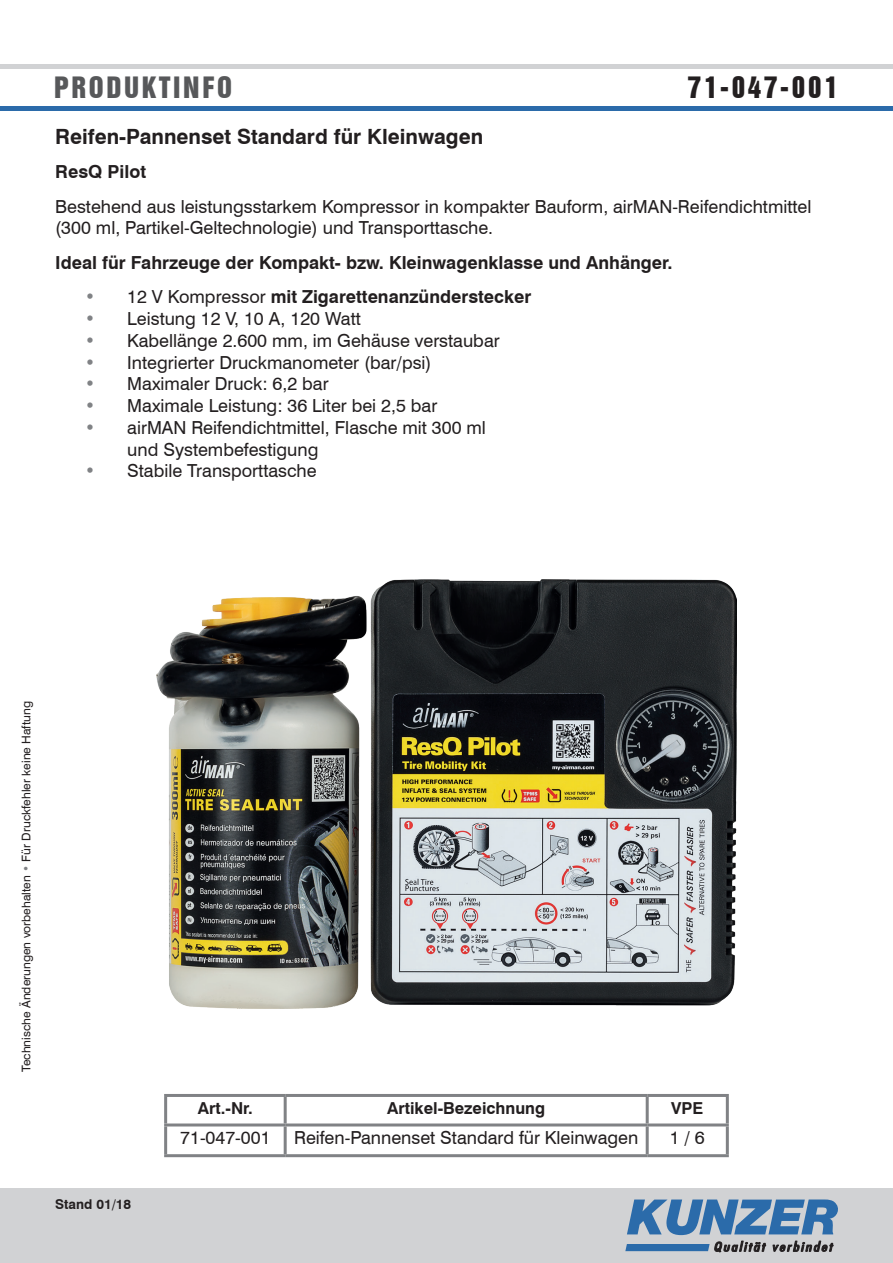
<style>
.page{position:relative;width:893px;height:1263px;background:#fff}
.page>*{position:absolute;margin:0;border:0;box-sizing:border-box;transform-origin:0 0}
.t1{font:27px "Swiss 921 BT Regular A";letter-spacing:.1em;color:#57585a}
.t2{font:27px "Swiss 921 BT Regular A";letter-spacing:.1em;color:#231f20}
.t3{font:700 21px "Swiss 721 BT";color:#231f20}
.t4{font:18px/21.8px "Swiss 721 BT";color:#231f20}
.t5{font:700 18px "Swiss 721 BT";color:#231f20}
.t6{font:700 16.5px "Swiss 721 BT";color:#231f20}
.t7{font:700 13.5px "Swiss 721 BT";color:#231f20}
.t8{font:12px "Swiss 721 BT";color:#231f20}
.s1{font-weight:400;color:#808285}
.s2{font-weight:400}
.s3{color:#808285}
.s4{font-stretch:condensed;color:#808285}
</style>
<div class="page">
<div style="left:0;top:1188px;width:893px;height:75px;background:#d1d2d4"></div>
<svg style="left:627px;top:1199px;width:211px;height:36px"></svg>
<svg style="left:625px;top:1241px;width:208px;height:11px"></svg>
<hr style="left:0;top:65px;width:893px;height:4px;background:#d1d2d4">
<div style="left:0;top:106px;width:893px;height:5px;background:#2b6baa"></div>
<hr style="left:164px;top:1094px;width:121px;height:3px;background:#808285">
<hr style="left:164px;top:1097px;width:3px;height:26px;background:#808285">
<hr style="left:285px;top:1094px;width:362px;height:3px;background:#808285">
<hr style="left:284px;top:1097px;width:3px;height:26px;background:#808285">
<hr style="left:647px;top:1094px;width:82px;height:3px;background:#808285">
<hr style="left:646px;top:1097px;width:3px;height:26px;background:#808285">
<hr style="left:726px;top:1097px;width:3px;height:26px;background:#808285">
<hr style="left:164px;top:1123px;width:121px;height:3px;background:#808285">
<hr style="left:164px;top:1126px;width:3px;height:28px;background:#808285">
<hr style="left:285px;top:1123px;width:362px;height:3px;background:#808285">
<hr style="left:284px;top:1126px;width:3px;height:28px;background:#808285">
<hr style="left:647px;top:1123px;width:82px;height:3px;background:#808285">
<hr style="left:646px;top:1126px;width:3px;height:28px;background:#808285">
<hr style="left:726px;top:1126px;width:3px;height:28px;background:#808285">
<hr style="left:164px;top:1154px;width:121px;height:3px;background:#808285">
<hr style="left:285px;top:1154px;width:362px;height:3px;background:#808285">
<hr style="left:647px;top:1154px;width:82px;height:3px;background:#808285">
<img style="left:156px;top:579px;width:580px;height:429px">
<h1 class="t1" style="left:54px;top:69px;width:180px">PRODUKTINFO</h1>
<h1 class="t2" style="left:688px;top:69px;width:151px">71-047-001</h1>
<p class="t3" style="left:55px;top:121px;width:429px">Reifen-Pannenset Standard für Kleinwagen</p>
<p class="t5" style="left:55px;top:159px;width:92px">ResQ Pilot</p>
<p class="t4" style="left:55px;top:195px;width:758px">Bestehend aus leistungsstarkem Kompressor in kompakter Bauform, airMAN-Reifendichtmittel (300 ml, Partikel-Geltechnologie) und Transporttasche.</p>
<p class="t5" style="left:55px;top:250px;width:619px">Ideal für Fahrzeuge der Kompakt- bzw. Kleinwagenklasse und Anhänger.</p>
<p class="t5" style="left:85px;top:284px;width:448px"><span class="s1">•</span> <span class="s2">12 V Kompressor</span> mit Zigarettenanzünderstecker</p>
<p class="t4" style="left:85px;top:307px;width:277px"><span class="s3">•</span> Leistung 12 V, 10 A, 120 Watt</p>
<p class="t4" style="left:85px;top:329px;width:416px"><span class="s3">•</span> Kabellänge 2.600 mm, im Gehäuse verstaubar</p>
<p class="t4" style="left:85px;top:351px;width:348px"><span class="s3">•</span> Integrierter Druckmanometer (bar/psi)</p>
<p class="t4" style="left:85px;top:372px;width:245px"><span class="s3">•</span> Maximaler Druck: 6,2 bar</p>
<p class="t4" style="left:85px;top:394px;width:354px"><span class="s3">•</span> Maximale Leistung: 36 Liter bei 2,5 bar</p>
<p class="t4" style="left:127px;top:416px;width:360px;text-indent:-42px"><span class="s3">•</span> airMAN Reifendichtmittel, Flasche mit 300 ml und Systembefestigung</p>
<p class="t4" style="left:85px;top:459px;width:233px"><span class="s3">•</span> Stabile Transporttasche</p>
<p class="t8" style="left:18px;top:1071px;width:372px;rotate:-90deg">Technische Änderungen vorbehalten <span class="s4">•</span> Für Druckfehler keine Haftung</p>
<p class="t7" style="left:55px;top:1195px;width:77px">Stand 01/18</p>
<p class="t6" style="left:198px;top:1096px;width:56px">Art.-Nr.</p>
<p class="t6" style="left:387px;top:1096px;width:159px">Artikel-Bezeichnung</p>
<p class="t6" style="left:671px;top:1096px;width:34px">VPE</p>
<p class="t4" style="left:180px;top:1126px;width:92px">71-047-001</p>
<p class="t4" style="left:294px;top:1126px;width:346px">Reifen-Pannenset Standard für Kleinwagen</p>
<p class="t4" style="left:670px;top:1126px;width:37px">1 / 6</p>
</div>
